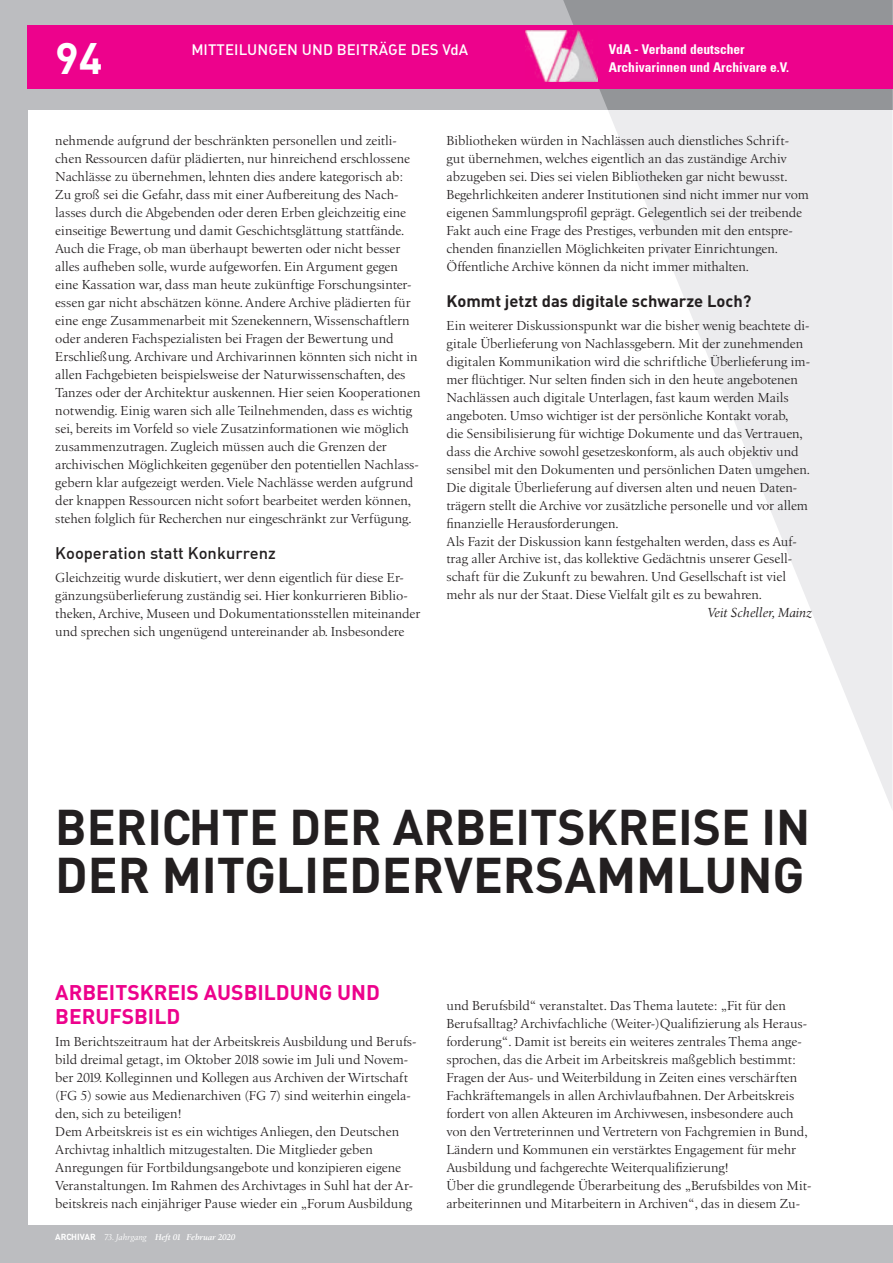
<style>
.page{position:relative;width:893px;height:1263px;background:#fff}
.page>*{position:absolute;margin:0;border:0;box-sizing:border-box;transform-origin:0 0}
.t1{font:700 49.5px/48px "DIN";color:#231f20}
.t2{font:700 43.5px "DIN";color:#fff}
.t3{font:700 21px/24px "DIN";color:#ed028c}
.t4{font:700 16.5px "DIN";color:#231f20}
.t5{font:500 16.5px "DIN";color:#231f20}
.t6{font:15px "DIN Medium Alternate";letter-spacing:.005em;color:#fff}
.t7{font:13.5px/18px "Birka";color:#231f20}
.t8{font:700 condensed 13.5px/18px "Univers";color:#fff}
.t9{font:italic 13.5px "Birka";color:#231f20}
.t10{font:italic 600 8.7px "Birka";letter-spacing:-.025em;color:#fff}
.t11{font:italic 8.7px "Birka";letter-spacing:-.015em;color:#fff}
.t12{font:700 8.7px "DIN";color:#fff}
.s1{font-family:"Birka";font-weight:400;font-style:italic}
</style>
<div class="page">
<svg style="left:892px;top:0;width:1px;height:810px"></svg>
<div style="left:0;top:0;width:892px;height:1263px;background:#bcbdc0"></div>
<div style="left:563px;top:0;width:329px;height:110px;background:#939598"></div>
<div style="left:28px;top:110px;width:864px;height:1115px;background:#fff"></div>
<svg style="left:608px;top:110px;width:284px;height:698px;fill:#eeeef0"></svg>
<div style="left:28px;top:25px;width:865px;height:64px;background:#ed028c"></div>
<img style="left:526px;top:31px;width:72px;height:51px">
<h2 class="t2" style="left:55px;top:29px;width:49px">94</h2>
<p class="t6" style="left:191px;top:39px;width:278px">MITTEILUNGEN UND BEITRÄGE DES VDA</p>
<p class="t8" style="left:609px;top:40px;width:182px">VdA - Verband deutscher<br>Archivarinnen und Archivare e.V.</p>
<p class="t7" style="left:55px;top:132px;width:367px">nehmende aufgrund der beschränkten personellen und zeitli&shy;chen Ressourcen dafür plädierten, nur hinreichend erschlossene Nachlässe zu übernehmen, lehnten dies andere kategorisch ab:<br>Zu groß sei die Gefahr, dass mit einer Aufbereitung des Nach&shy;lasses durch die Abgebenden oder deren Erben gleichzeitig eine einseitige Bewertung und damit Geschichtsglättung stattfände.<br>Auch die Frage, ob man überhaupt bewerten oder nicht besser alles aufheben solle, wurde aufgeworfen. Ein Argument gegen eine Kassation war, dass man heute zukünftige Forschungsinter&shy;essen gar nicht abschätzen könne. Andere Archive plädierten für eine enge Zusammenarbeit mit Szenekennern, Wissenschaftlern oder anderen Fachspezialisten bei Fragen der Bewertung und Erschließung. Archivare und Archivarinnen könnten sich nicht in allen Fachgebieten beispielsweise der Naturwissenschaften, des Tanzes oder der Architektur auskennen. Hier seien Kooperationen notwendig. Einig waren sich alle Teilnehmenden, dass es wichtig sei, bereits im Vorfeld so viele Zusatzinformationen wie möglich zusammenzutragen. Zugleich müssen auch die Grenzen der archivischen Möglichkeiten gegenüber den potentiellen Nachlass&shy;gebern klar aufgezeigt werden. Viele Nachlässe werden aufgrund der knappen Ressourcen nicht sofort bearbeitet werden können, stehen folglich für Recherchen nur eingeschränkt zur Verfügung.</p>
<p class="t5" style="left:55px;top:543px;width:222px">Kooperation statt Konkurrenz</p>
<p class="t7" style="left:55px;top:568px;width:366px">Gleichzeitig wurde diskutiert, wer denn eigentlich für diese Er&shy;gänzungsüberlieferung zuständig sei. Hier konkurrieren Biblio&shy;theken, Archive, Museen und Dokumentationsstellen miteinander und sprechen sich ungenügend untereinander ab. Insbesondere</p>
<p class="t7" style="left:446px;top:132px;width:364px">Bibliotheken würden in Nachlässen auch dienstliches Schrift&shy;gut übernehmen, welches eigentlich an das zuständige Archiv abzugeben sei. Dies sei vielen Bibliotheken gar nicht bewusst.<br>Begehrlichkeiten anderer Institutionen sind nicht immer nur vom eigenen Sammlungsprofil geprägt. Gelegentlich sei der treibende Fakt auch eine Frage des Prestiges, verbunden mit den entspre&shy;chenden finanziellen Möglichkeiten privater Einrichtungen.<br>Öffentliche Archive können da nicht immer mithalten.</p>
<p class="t4" style="left:446px;top:290px;width:306px">KOMMT JETZT DAS DIGITALE SCHWARZE LOCH?</p>
<p class="t7" style="left:446px;top:316px;width:365px">Ein weiterer Diskussionspunkt war die bisher wenig beachtete di&shy;gitale Überlieferung von Nachlassgebern. Mit der zunehmenden digitalen Kommunikation wird die schriftliche Überlieferung im&shy;mer flüchtiger. Nur selten finden sich in den heute angebotenen Nachlässen auch digitale Unterlagen, fast kaum werden Mails angeboten. Umso wichtiger ist der persönliche Kontakt vorab,<br>die Sensibilisierung für wichtige Dokumente und das Vertrauen, dass die Archive sowohl gesetzeskonform, als auch objektiv und sensibel mit den Dokumenten und persönlichen Daten umgehen.<br>Die digitale Überlieferung auf diversen alten und neuen Daten&shy;trägern stellt die Archive vor zusätzliche personelle und vor allem finanzielle Herausforderungen.<br>Als Fazit der Diskussion kann festgehalten werden, dass es Auf&shy;trag aller Archive ist, das kollektive Gedächtnis unserer Gesell&shy;schaft für die Zukunft zu bewahren. Und Gesellschaft ist viel mehr als nur der Staat. Diese Vielfalt gilt es zu bewahren.</p>
<p class="t9" style="left:707px;top:605px;width:107px">Veit Scheller, Mainz</p>
<h1 class="t1" style="left:55px;top:801px;width:756px">BERICHTE DER ARBEITSKREISE IN<br>DER MITGLIEDERVERSAMMLUNG</h1>
<h3 class="t3" style="left:55px;top:979px;width:326px">ARBEITSKREIS AUSBILDUNG UND<br>BERUFSBILD</h3>
<p class="t7" style="left:55px;top:1032px;width:362px">Im Berichtszeitraum hat der Arbeitskreis Ausbildung und Berufs&shy;bild dreimal getagt, im Oktober 2018 sowie im Juli und Novem&shy;ber 2019. Kolleginnen und Kollegen aus Archiven der Wirtschaft (FG 5) sowie aus Medienarchiven (FG 7) sind weiterhin eingela&shy;den, sich zu beteiligen!<br>Dem Arbeitskreis ist es ein wichtiges Anliegen, den Deutschen Archivtag inhaltlich mitzugestalten. Die Mitglieder geben Anregungen für Fortbildungsangebote und konzipieren eigene Veranstaltungen. Im Rahmen des Archivtages in Suhl hat der Ar&shy;beitskreis nach einjähriger Pause wieder ein „Forum Ausbildung</p>
<p class="t10" style="left:155px;top:1232px;width:68px">Heft 02 Mai 2010</p>
<p class="t11" style="left:104px;top:1232px;width:44px">73. Jahrgang</p>
<p class="t10" style="left:176px;top:1232px;width:61px">1 Februar 2020</p>
<p class="t12" style="left:55px;top:1231px;width:55px">ARCHIVAR <span class="s1">6</span></p>
<p class="t7" style="left:446px;top:996px;width:366px">und Berufsbild“ veranstaltet. Das Thema lautete: „Fit für den Berufsalltag? Archivfachliche (Weiter-)Qualifizierung als Heraus&shy;forderung“. Damit ist bereits ein weiteres zentrales Thema ange&shy;sprochen, das die Arbeit im Arbeitskreis maßgeblich bestimmt:<br>Fragen der Aus- und Weiterbildung in Zeiten eines verschärften Fachkräftemangels in allen Archivlaufbahnen. Der Arbeitskreis fordert von allen Akteuren im Archivwesen, insbesondere auch von den Vertreterinnen und Vertretern von Fachgremien in Bund, Ländern und Kommunen ein verstärktes Engagement für mehr Ausbildung und fachgerechte Weiterqualifizierung!<br>Über die grundlegende Überarbeitung des „Berufsbildes von Mit&shy;arbeiterinnen und Mitarbeitern in Archiven“, das in diesem Zu-</p>
</div>
